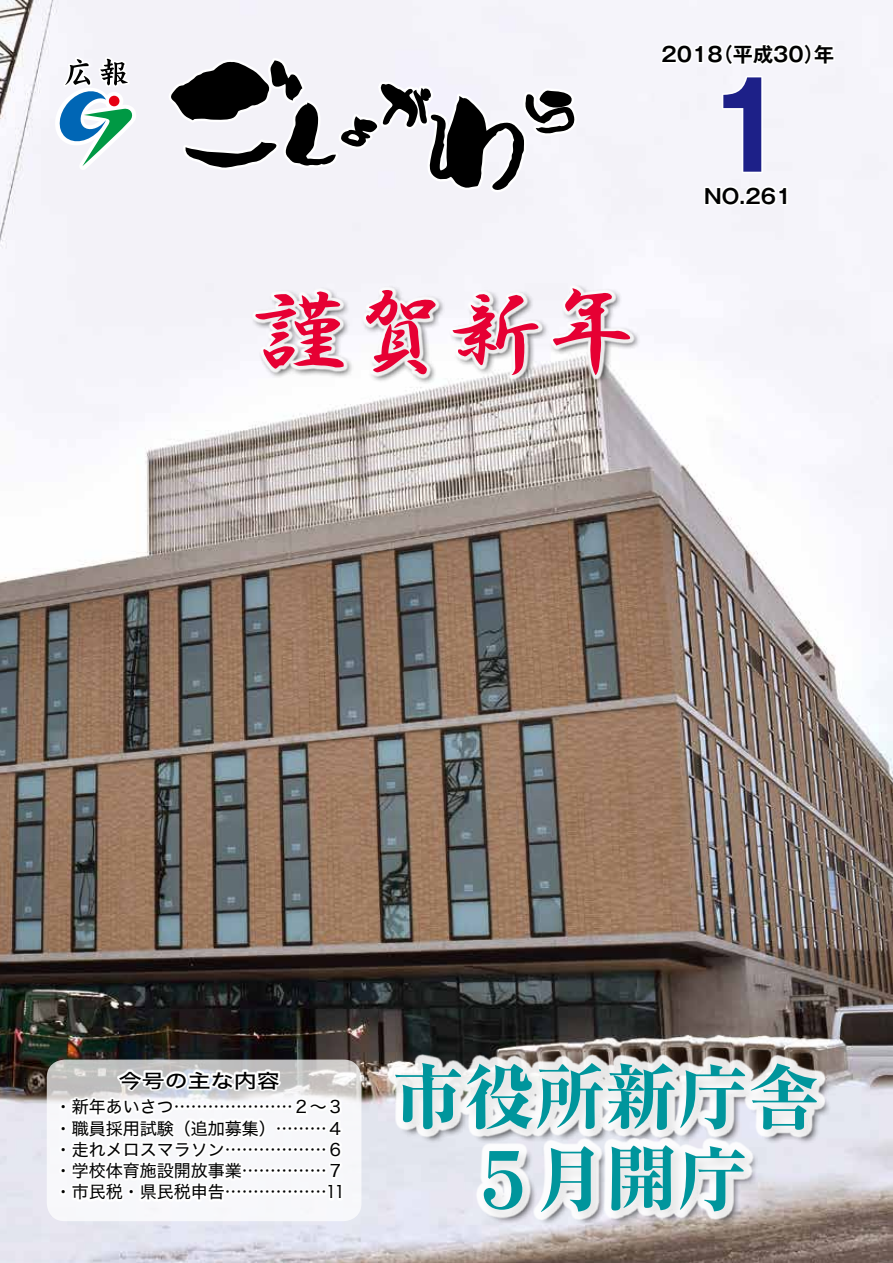
<style>
.page{position:relative;width:893px;height:1263px;background:#fff}
.page>*{position:absolute;margin:0;border:0;box-sizing:border-box;transform-origin:0 0}
.t1{font:700 119.55px "Gothic MB101 Pro De";color:#1d2088}
.t2{font:96.75px "HGP Gyoshotai";color:#e60033}
.t3{font:800 71.25px/81.9px "Ryumin Pro";color:#00959c;text-align:center}
.t4{font:700 20.25px "Gothic MB101 Pro De";color:#000}
.t5{font:19.2px "Hiragino Kaku W5 90 ms RKSJ H";color:#000;scale:1.2 1}
.t6{font:16.95px/21.3px "Hiragino Kaku W4 90 ms RKSJ H";color:#000;text-align:justify}
.s1{font-size:78.3px}
</style>
<div class="page">
<img style="left:0;top:0;width:893px;height:1263px">
<svg style="left:702px;top:182px;width:88px;height:28px"></svg>
<svg style="left:680px;top:40px;width:157px;height:135px"></svg>
<div style="left:321px;top:0;width:359px;height:260px;background:#f5f4fa"></div>
<svg style="left:165px;top:0;width:419px;height:192px"></svg>
<svg style="left:30px;top:14px;width:112px;height:240px"></svg>
<div style="left:109px;top:96px;width:10px;height:10px;background:#e60012;border-radius:50%"></div>
<svg style="left:47px;top:1059px;width:314px;height:162px"></svg>
<div style="left:60px;top:1069px;width:283px;height:133px;background:#fff"></div>
<div style="left:393px;top:1060px;width:439px;height:166px;background:#000;opacity:.89"></div>
<div style="left:387px;top:1054px;width:438px;height:166px;background:#fff;opacity:.91"></div>
<div style="left:250px;top:284px;width:391px;height:102px;background:#000;opacity:.89"></div>
<div style="left:251px;top:284px;width:383px;height:95px;background:#fff;opacity:.91"></div>
<p class="t4" style="left:661px;top:38px;width:174px">2018（平成30）年</p>
<h1 class="t1" style="left:688px;top:27px;width:121px">１</h1>
<p class="t4" style="left:704px;top:179px;width:89px">NO.261</p>
<h2 class="t2" style="left:253px;top:282px;width:388px">謹賀新年</h2>
<p class="t5" style="left:119px;top:1070px;width:135px">今号の主な内容</p>
<p class="t6" style="left:55px;top:1097px;width:291px">・新年あいさつ…………………２～３・職員採用試験（追加募集）………４・走れメロスマラソン………………６・学校体育施設開放事業……………７・市民税・県民税申告………………11</p>
<h3 class="t3" style="left:392px;top:1051px;width:429px">市役所新庁舎<br><span class="s1">５</span>月開庁</h3>
</div>
